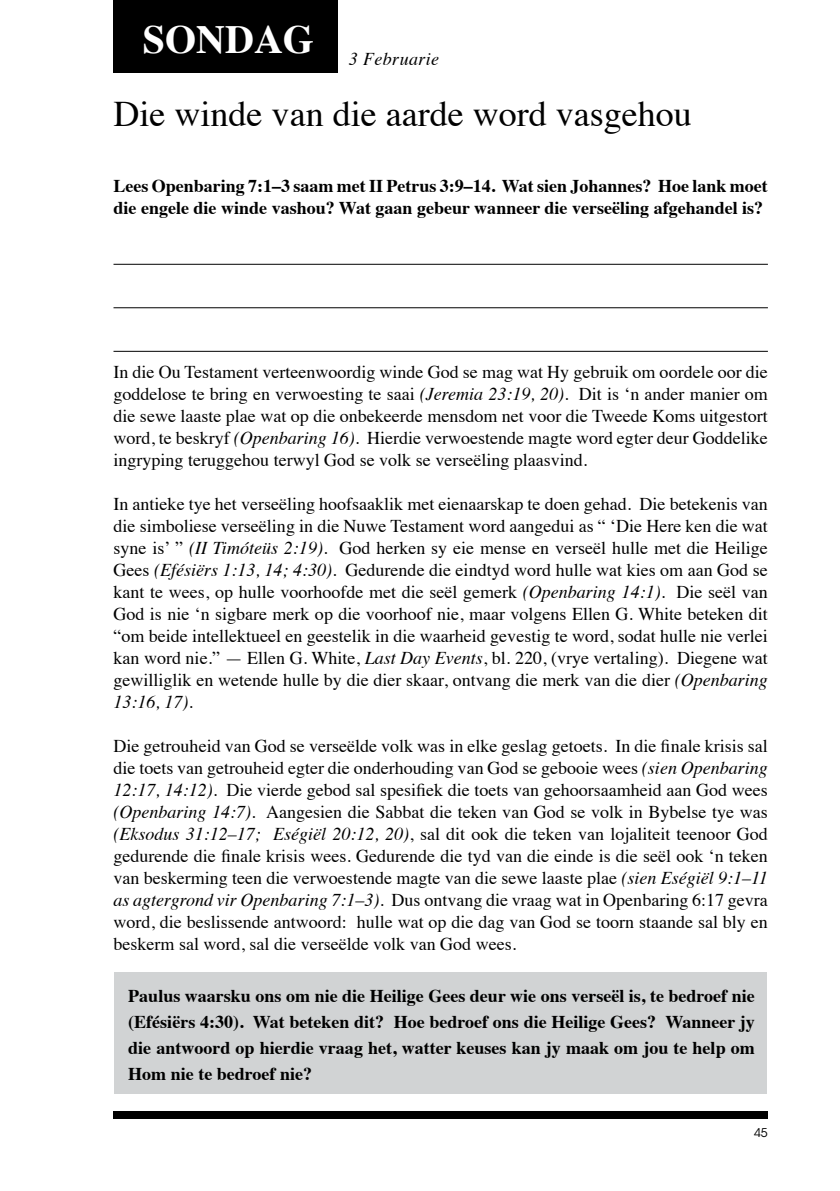
<style>
.page{position:relative;width:840px;height:1191px;background:#fff}
.page>*{position:absolute;margin:0;border:0;box-sizing:border-box;transform-origin:0 0}
.t1{font:700 40px "Times";color:#fff}
.t2{font:36px "Times";color:#000}
.t3{font:18px/22px "Times";color:#000;text-align:justify}
.t4{font:700 18px/26px "Times";color:#000}
.t5{font:italic 18px "Times";letter-spacing:.02em;color:#000}
.t6{font:12px "ITC Avant Garde Std";color:#000}
.s1{font-style:italic}
</style>
<div class="page">
<div style="left:113px;top:1111px;width:654px;height:8px;background:#000"></div>
<div style="left:113px;top:0;width:225px;height:72px;background:#000"></div>
<hr style="left:113px;top:264px;width:654px;height:1px;background:#000">
<hr style="left:113px;top:351px;width:654px;height:1px;background:#000">
<hr style="left:113px;top:307px;width:654px;height:1px;background:#000">
<div style="left:114px;top:972px;width:652px;height:122px;background:#d1d3d4"></div>
<h1 class="t1" style="left:143px;top:1px;width:173px">SONDAG</h1>
<p class="t5" style="left:349px;top:43px;width:92px">3 Februarie</p>
<h2 class="t2" style="left:113px;top:80px;width:579px">Die winde van die aarde word vasgehou</h2>
<p class="t4" style="left:113px;top:173px;width:655px;line-height:22px">Lees Openbaring 7:1–3 saam met II Petrus 3:9–14. Wat sien Johannes? Hoe lank moet die engele die winde vashou? Wat gaan gebeur wanneer die verseëling afgehandel is?</p>
<p class="t3" style="left:113px;top:359px;width:655px">In die Ou Testament verteenwoordig winde God se mag wat Hy gebruik om oordele oor die goddelose te bring en verwoesting te saai <span class="s1">(Jeremia 23:19, 20)</span>. Dit is ‘n ander manier om die sewe laaste plae wat op die onbekeerde mensdom net voor die Tweede Koms uitgestort word, te beskryf <span class="s1">(Openbaring 16)</span>. Hierdie verwoestende magte word egter deur Goddelike ingryping teruggehou terwyl God se volk se verseëling plaasvind.</p>
<p class="t3" style="left:113px;top:491px;width:655px">In antieke tye het verseëling hoofsaaklik met eienaarskap te doen gehad. Die betekenis van die simboliese verseëling in die Nuwe Testament word aangedui as “ ‘Die Here ken die wat syne is’ ” <span class="s1">(II Timóteüs 2:19).</span> God herken sy eie mense en verseël hulle met die Heilige Gees <span class="s1">(Efésiërs 1:13, 14; 4:30)</span>. Gedurende die eindtyd word hulle wat kies om aan God se kant te wees, op hulle voorhoofde met die seël gemerk <span class="s1">(Openbaring 14:1).</span> Die seël van God is nie ‘n sigbare merk op die voorhoof nie, maar volgens Ellen G. White beteken dit “om beide intellektueel en geestelik in die waarheid gevestig te word, sodat hulle nie verlei kan word nie.” — Ellen G. White, <span class="s1">Last Day Events</span>, bl. 220, (vrye vertaling). Diegene wat gewilliglik en wetende hulle by die dier skaar, ontvang die merk van die dier <span class="s1">(Openbaring 13:16, 17).</span></p>
<p class="t3" style="left:113px;top:733px;width:655px">Die getrouheid van God se verseëlde volk was in elke geslag getoets. In die finale krisis sal die toets van getrouheid egter die onderhouding van God se gebooie wees <span class="s1">(sien Openbaring 12:17, 14:12)</span>. Die vierde gebod sal spesifiek die toets van gehoorsaamheid aan God wees <span class="s1">(Openbaring 14:7).</span> Aangesien die Sabbat die teken van God se volk in Bybelse tye was <span class="s1">(Eksodus 31:12–17; Eségiël 20:12, 20)</span>, sal dit ook die teken van lojaliteit teenoor God gedurende die finale krisis wees. Gedurende die tyd van die einde is die seël ook ‘n teken van beskerming teen die verwoestende magte van die sewe laaste plae <span class="s1">(sien Eségiël 9:1–11 as agtergrond vir Openbaring 7:1–3).</span> Dus ontvang die vraag wat in Openbaring 6:17 gevra word, die beslissende antwoord: hulle wat op die dag van God se toorn staande sal bly en beskerm sal word, sal die verseëlde volk van God wees.</p>
<p class="t4" style="left:128px;top:981px;width:627px;text-align:justify">Paulus waarsku ons om nie die Heilige Gees deur wie ons verseël is, te bedroef nie (Efésiërs 4:30). Wat beteken dit? Hoe bedroef ons die Heilige Gees? Wanneer jy die antwoord op hierdie vraag het, watter keuses kan jy maak om jou te help om Hom nie te bedroef nie?</p>
<p class="t6" style="left:753px;top:1125px;width:15px">45</p>
</div>
